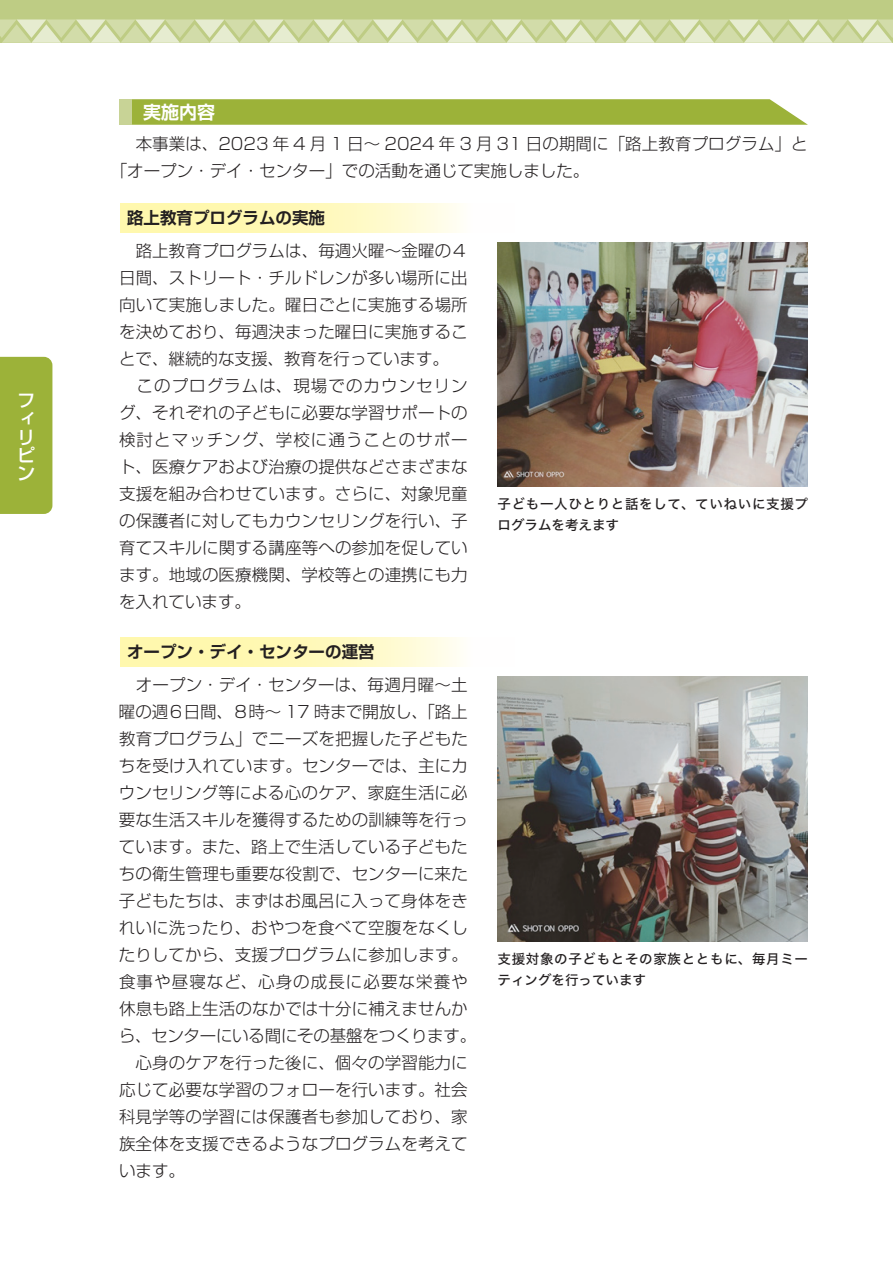
<style>
.page{position:relative;width:893px;height:1263px;background:#fff}
.page>*{position:absolute;margin:0;border:0;box-sizing:border-box;transform-origin:0 0}
.t1{font:500 18px/18px "Shin Go Pro";color:#fff}
.t2{font:700 18px "Shin Go Pro De";color:#fff}
.t3{font:300 16.5px/27px "Shin Go Pro";letter-spacing:.005em;color:#231f20}
.t4{font:700 16.5px "Shin Go Pro De";color:#231f20}
.t5{font:13.5px/21px "Hiragino Sans W5";letter-spacing:.05em;color:#231f20}
</style>
<div class="page">
<div style="left:0;top:0;width:893px;height:43px;background:#becc84"></div>
<svg style="left:0;top:19px;width:893px;height:24px"></svg>
<div style="left:0;top:357px;width:52px;height:157px;background:#9cb239"></div>
<svg style="left:132px;top:99px;width:676px;height:26px;background:#a0b541"></svg>
<div style="left:119px;top:99px;width:13px;height:26px;background:#c8d396"></div>
<svg style="left:120px;top:203px;width:340px;height:30px;background:#fff9be"></svg>
<svg style="left:120px;top:637px;width:340px;height:29px;background:#fff9be"></svg>
<img style="left:497px;top:242px;width:311px;height:245px">
<img style="left:497px;top:676px;width:311px;height:266px">
<p class="t1" style="left:17px;top:389px;width:19px">フィリピン</p>
<p class="t2" style="left:143px;top:97px;width:73px">実施内容</p>
<p class="t3" style="left:111px;top:128px;width:698px;text-indent:8px">　本事業は、2023 年 4 月 1 日～ 2024 年 3 月 31 日の期間に「路上教育プログラム」と「オープン・デイ・センター」での活動を通じて実施しました。</p>
<p class="t4" style="left:127px;top:204px;width:199px">路上教育プログラムの実施</p>
<p class="t3" style="left:119px;top:235px;width:350px">　路上教育プログラムは、毎週火曜～金曜の４日間、ストリート・チルドレンが多い場所に出向いて実施しました。曜日ごとに実施する場所を決めており、毎週決まった曜日に実施することで、継続的な支援、教育を行っています。　このプログラムは、現場でのカウンセリング、それぞれの子どもに必要な学習サポートの検討とマッチング、学校に通うことのサポート、医療ケアおよび治療の提供などさまざまな支援を組み合わせています。さらに、対象児童の保護者に対してもカウンセリングを行い、子育てスキルに関する講座等への参加を促しています。地域の医療機関、学校等との連携にも力を入れています。</p>
<p class="t4" style="left:127px;top:638px;width:249px">オープン・デイ・センターの運営</p>
<p class="t3" style="left:119px;top:669px;width:359px;text-indent:17px">オープン・デイ・センターは、毎週月曜～土曜の週６日間、８時～ 17 時まで開放し、「路上教育プログラム」でニーズを把握した子どもたちを受け入れています。センターでは、主にカウンセリング等による心のケア、家庭生活に必要な生活スキルを獲得するための訓練等を行っています。また、路上で生活している子どもたちの衛生管理も重要な役割で、センターに来た子どもたちは、まずはお風呂に入って身体をきれいに洗ったり、おやつを食べて空腹をなくしたりしてから、支援プログラムに参加します。食事や昼寝など、心身の成長に必要な栄養や休息も路上生活のなかでは十分に補えませんから、センターにいる間にその基盤をつくります。　心身のケアを行った後に、個々の学習能力に応じて必要な学習のフォローを行います。社会科見学等の学習には保護者も参加しており、家族全体を支援できるようなプログラムを考えています。</p>
<p class="t5" style="left:497px;top:493px;width:312px">子ども一人ひとりと話をして、ていねいに支援プログラムを考えます</p>
<p class="t5" style="left:497px;top:948px;width:312px">支援対象の子どもとその家族とともに、毎月ミーティングを行っています</p>
</div>
